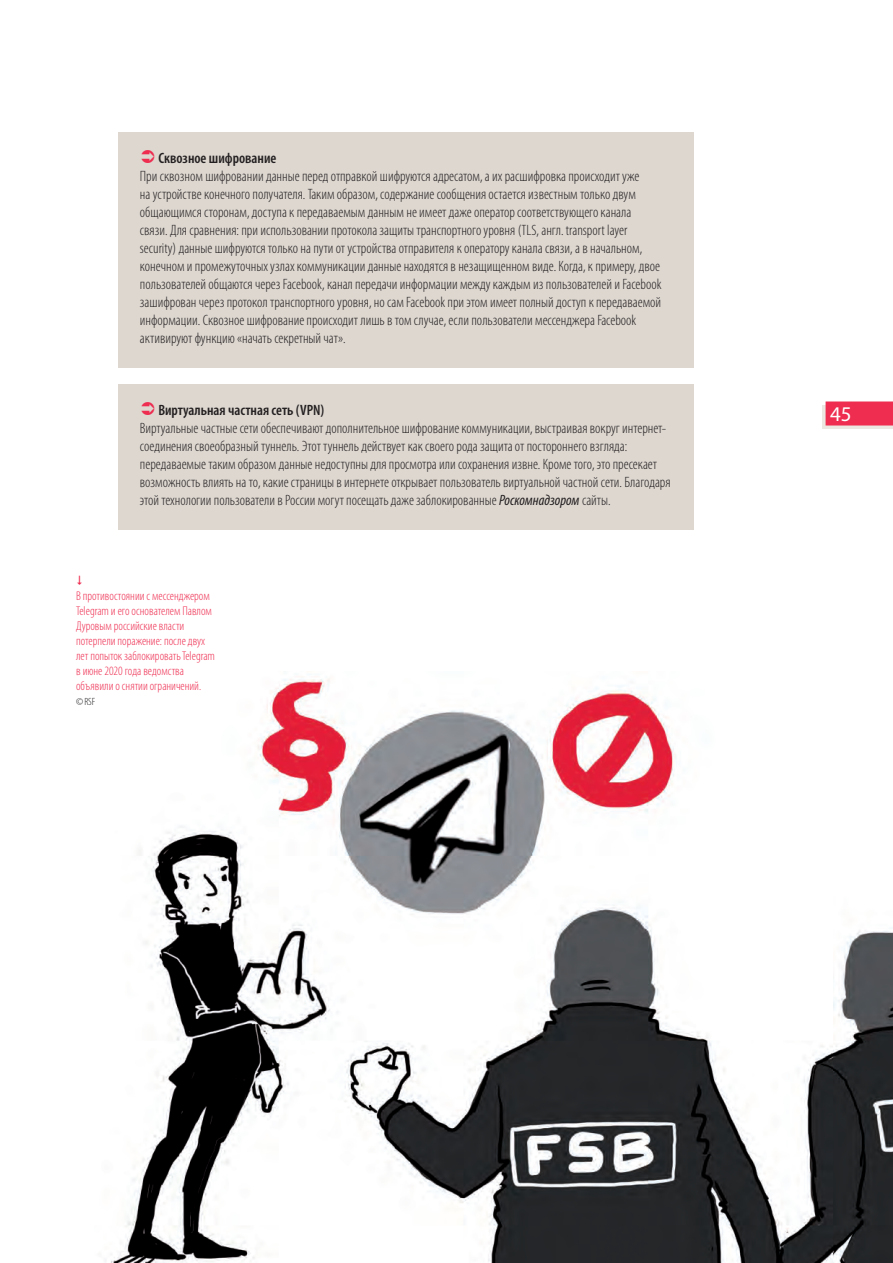
<style>
.page{position:relative;width:893px;height:1263px;background:#fff}
.page>*{position:absolute;margin:0;border:0;box-sizing:border-box;transform-origin:0 0}
.t1{font:21px "Myriad Pro";color:#fff}
.t2{font:300 condensed 15px/18px "Myriad Pro";color:#231f20}
.t3{font:600 condensed 15px "Myriad Pro";color:#231f20}
.t4{font:300 condensed 12.75px/15px "Myriad Pro";color:#ee2d50}
.t5{font:300 condensed 10.5px "Myriad Pro";color:#231f20}
.s1{font-weight:400;font-style:italic}
</style>
<div class="page">
<div style="left:119px;top:132px;width:575px;height:56px;background:#ddd7d0"></div>
<div style="left:119px;top:152px;width:575px;height:216px;background:#ddd7d0"></div>
<div style="left:119px;top:384px;width:575px;height:56px;background:#ddd7d0"></div>
<div style="left:119px;top:404px;width:575px;height:126px;background:#ddd7d0"></div>
<svg style="left:822px;top:405px;width:71px;height:24px"></svg>
<div style="left:826px;top:401px;width:67px;height:24px;background:#ee2d50"></div>
<img style="left:105px;top:676px;width:788px;height:587px">
<p class="t3" style="left:158px;top:150px;width:120px">Сквозное шифрование</p>
<p class="t2" style="left:140px;top:167px;width:523px">При сквозном шифровании данные перед отправкой шифруются адресатом, а их расшифровка происходит уже<br>на устройстве конечного получателя. Таким образом, содержание сообщения остается известным только двум общающимся сторонам, доступа к передаваемым данным не имеет даже оператор соответствующего канала связи. Для сравнения: при использовании протокола защиты транспортного уровня (TLS, англ. transport layer security) данные шифруются только на пути от устройства отправителя к оператору канала связи, а в начальном, конечном и промежуточных узлах коммуникации данные находятся в незащищенном виде. Когда, к примеру, двое пользователей общаются через Facebook, канал передачи информации между каждым из пользователей и Facebook зашифрован через протокол транспортного уровня, но сам Facebook при этом имеет полный доступ к передаваемой информации. Сквозное шифрование происходит лишь в том случае, если пользователи мессенджера Facebook активируют функцию «начать секретный чат».</p>
<p class="t3" style="left:158px;top:402px;width:168px">Виртуальная частная сеть (VPN)</p>
<p class="t2" style="left:140px;top:419px;width:532px">Виртуальные частные сети обеспечивают дополнительное шифрование коммуникации, выстраивая вокруг интернет&shy;соединения своеобразный туннель. Этот туннель действует как своего рода защита от постороннего взгляда: передаваемые таким образом данные недоступны для просмотра или сохранения извне. Кроме того, это пресекает возможность влиять на то, какие страницы в интернете открывает пользователь виртуальной частной сети. Благодаря этой технологии пользователи в России могут посещать даже заблокированные <span class="s1">Роскомнадзором</span> сайты.</p>
<p class="t4" style="left:76px;top:588px;width:140px">В противостоянии с мессенджером<br>Telegram и его основателем Павлом<br>Дуровым российские власти потерпели поражение: после двух лет попыток заблокировать Telegram в июне 2020 года ведомства объявили о снятии ограничений.</p>
<p class="t5" style="left:76px;top:696px;width:20px">© RSF</p>
<h1 class="t1" style="left:830px;top:401px;width:23px">45</h1>
</div>
